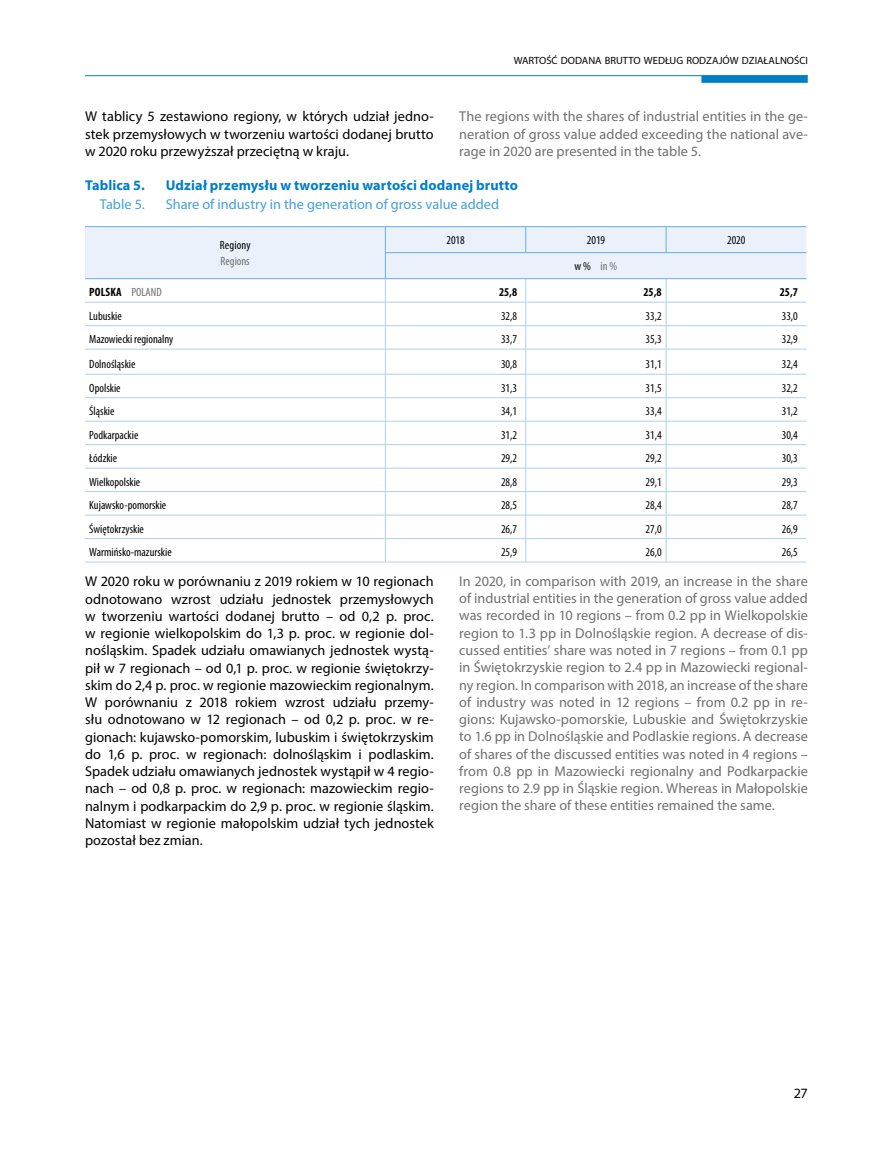
<style>
.page{position:relative;width:893px;height:1149px;background:#fff}
.page>*{position:absolute;margin:0;border:0;box-sizing:border-box;transform-origin:0 0}
.Tekst_podstawowy_PL{font:14.25px/17.2px "Myriad Pro";letter-spacing:.005em;color:#000;text-align:justify}
.Tekst_podstawowy_EN{font:14.25px/17.2px "Myriad Pro";color:#706f6f;text-align:justify}
.Przenoszenie_akapitó{font:14.25px/17.2px "Myriad Pro";color:#706f6f;text-align:justify}
.Przenoszenie_akapitó-2{font:14.25px/17.2px "Myriad Pro";letter-spacing:.005em;color:#000;text-align:justify}
.Tytuł_tabeli_PL{font:700 14.25px "Myriad Pro";letter-spacing:.01em;color:#007ec7}
.Tytuł_tabeli_EN{font:14.25px "Myriad Pro";color:#41a0da}
.boczek_PL{font:condensed 12px "Myriad Pro";color:#000}
.dane{font:condensed 12px "Myriad Pro";color:#000}
.Główka_PL{font:condensed 12px "Myriad Pro";letter-spacing:.005em;color:#000}
.boczek_wytłuszczenie{font:700 condensed 12px "Myriad Pro";letter-spacing:.015em;color:#000}
.dane_wytłuszczenie{font:700 condensed 12px "Myriad Pro";color:#000}
.Główka_EN{font:condensed 12px "Myriad Pro";color:#706f6f}
.Główka_PL-2{font:condensed 12px "Myriad Pro";color:#706f6f}
.t1{font:10.5px "Myriad Pro";color:#000}
.s1{color:#000}
.s2{font-weight:400;color:#706f6f}
</style>
<div class="page">
<svg style="left:701px;top:76px;width:107px;height:7px"></svg>
<hr style="left:85px;top:75px;width:723px;height:1px;background:#007ec7">
<hr style="left:85px;top:561px;width:300px;height:1px;background:#b0cfee">
<hr style="left:385px;top:561px;width:141px;height:1px;background:#b0cfee">
<hr style="left:526px;top:561px;width:140px;height:1px;background:#b0cfee">
<svg style="left:85px;top:226px;width:721px;height:335px"></svg>
<hr style="left:666px;top:561px;width:140px;height:1px;background:#b0cfee">
<p class="t1" style="left:514px;top:54px;width:296px">WARTOŚĆ DODANA BRUTTO WEDŁUG RODZAJÓW DZIAŁALNOŚCI</p>
<p class="Przenoszenie_akapitó" style="left:459px;top:108px;width:350px">The regions with the shares of industrial entities in the ge&shy;neration of gross value added exceeding the national ave&shy;rage in 2020 are presented in the table 5.</p>
<p class="Przenoszenie_akapitó-2" style="left:85px;top:108px;width:350px">W tablicy 5 zestawiono regiony, w których udział jedno&shy;stek przemysłowych w tworzeniu wartości dodanej brutto w 2020 roku przewyższał przeciętną w kraju.</p>
<p class="Tytuł_tabeli_PL" style="left:85px;top:175px;width:61px">Tablica 5.</p>
<p class="Tytuł_tabeli_PL" style="left:166px;top:175px;width:354px">Udział przemysłu w tworzeniu wartości dodanej brutto</p>
<p class="Tytuł_tabeli_EN" style="left:100px;top:195px;width:46px">Table 5.</p>
<p class="Tytuł_tabeli_EN" style="left:166px;top:195px;width:335px">Share of industry in the generation of gross value added</p>
<p class="Główka_PL" style="left:220px;top:237px;width:32px">Regiony</p>
<p class="Główka_EN" style="left:221px;top:254px;width:31px">Regions</p>
<p class="Główka_PL" style="left:446px;top:233px;width:20px">2018</p>
<p class="Główka_PL" style="left:587px;top:233px;width:20px">2019</p>
<p class="Główka_PL" style="left:727px;top:233px;width:20px">2020</p>
<p class="Główka_PL-2" style="left:575px;top:259px;width:44px"><span class="s1">w %</span> in %</p>
<p class="boczek_wytłuszczenie" style="left:89px;top:284px;width:74px">POLSKA <span class="s2">POLAND</span></p>
<p class="dane_wytłuszczenie" style="left:499px;top:284px;width:20px">25,8</p>
<p class="dane_wytłuszczenie" style="left:643px;top:284px;width:20px">25,8</p>
<p class="dane_wytłuszczenie" style="left:780px;top:284px;width:20px">25,7</p>
<p class="boczek_PL" style="left:89px;top:308px;width:34px">Lubuskie</p>
<p class="dane" style="left:501px;top:308px;width:18px">32,8</p>
<p class="dane" style="left:645px;top:308px;width:18px">33,2</p>
<p class="dane" style="left:782px;top:308px;width:18px">33,0</p>
<p class="boczek_PL" style="left:89px;top:332px;width:86px">Mazowiecki regionalny</p>
<p class="dane" style="left:501px;top:332px;width:18px">33,7</p>
<p class="dane" style="left:645px;top:332px;width:18px">35,3</p>
<p class="dane" style="left:782px;top:332px;width:18px">32,9</p>
<p class="boczek_PL" style="left:89px;top:357px;width:48px">Dolnośląskie</p>
<p class="dane" style="left:501px;top:357px;width:18px">30,8</p>
<p class="dane" style="left:645px;top:357px;width:18px">31,1</p>
<p class="dane" style="left:782px;top:357px;width:18px">32,4</p>
<p class="boczek_PL" style="left:89px;top:380px;width:33px">Opolskie</p>
<p class="dane" style="left:501px;top:380px;width:18px">31,3</p>
<p class="dane" style="left:645px;top:380px;width:18px">31,5</p>
<p class="dane" style="left:782px;top:380px;width:18px">32,2</p>
<p class="boczek_PL" style="left:89px;top:404px;width:27px">Śląskie</p>
<p class="dane" style="left:501px;top:404px;width:18px">34,1</p>
<p class="dane" style="left:645px;top:404px;width:18px">33,4</p>
<p class="dane" style="left:782px;top:404px;width:18px">31,2</p>
<p class="boczek_PL" style="left:89px;top:427px;width:51px">Podkarpackie</p>
<p class="dane" style="left:501px;top:427px;width:18px">31,2</p>
<p class="dane" style="left:645px;top:427px;width:18px">31,4</p>
<p class="dane" style="left:782px;top:427px;width:18px">30,4</p>
<p class="boczek_PL" style="left:89px;top:451px;width:29px">Łódzkie</p>
<p class="dane" style="left:501px;top:451px;width:18px">29,2</p>
<p class="dane" style="left:645px;top:451px;width:18px">29,2</p>
<p class="dane" style="left:782px;top:451px;width:18px">30,3</p>
<p class="boczek_PL" style="left:89px;top:474px;width:52px">Wielkopolskie</p>
<p class="dane" style="left:501px;top:474px;width:18px">28,8</p>
<p class="dane" style="left:645px;top:474px;width:18px">29,1</p>
<p class="dane" style="left:782px;top:474px;width:18px">29,3</p>
<p class="boczek_PL" style="left:89px;top:497px;width:79px">Kujawsko-pomorskie</p>
<p class="dane" style="left:501px;top:497px;width:18px">28,5</p>
<p class="dane" style="left:645px;top:497px;width:18px">28,4</p>
<p class="dane" style="left:782px;top:497px;width:18px">28,7</p>
<p class="boczek_PL" style="left:89px;top:521px;width:56px">Świętokrzyskie</p>
<p class="dane" style="left:501px;top:521px;width:18px">26,7</p>
<p class="dane" style="left:645px;top:521px;width:18px">27,0</p>
<p class="dane" style="left:782px;top:521px;width:18px">26,9</p>
<p class="boczek_PL" style="left:89px;top:544px;width:84px">Warmińsko-mazurskie</p>
<p class="dane" style="left:501px;top:544px;width:18px">25,9</p>
<p class="dane" style="left:645px;top:544px;width:18px">26,0</p>
<p class="dane" style="left:782px;top:544px;width:18px">26,5</p>
<p class="Tekst_podstawowy_PL" style="left:85px;top:572px;width:350px">W 2020 roku w porównaniu z 2019 rokiem w 10 regionach odnotowano wzrost udziału jednostek przemysłowych w tworzeniu wartości dodanej brutto – od 0,2 p. proc. w regionie wielkopolskim do 1,3 p. proc. w regionie dol&shy;nośląskim. Spadek udziału omawianych jednostek wystą&shy;pił w 7 regionach – od 0,1 p. proc. w regionie świętokrzy&shy;skim do 2,4 p. proc. w regionie mazowieckim regionalnym.<br>W porównaniu z 2018 rokiem wzrost udziału przemy&shy;słu odnotowano w 12 regionach – od 0,2 p. proc. w re&shy;gionach: kujawsko-pomorskim, lubuskim i świętokrzyskim do 1,6 p. proc. w regionach: dolnośląskim i podlaskim.<br>Spadek udziału omawianych jednostek wystąpił w 4 regio&shy;nach – od 0,8 p. proc. w regionach: mazowieckim regio&shy;nalnym i podkarpackim do 2,9 p. proc. w regionie śląskim.<br>Natomiast w regionie małopolskim udział tych jednostek pozostał bez zmian.</p>
<p class="Tekst_podstawowy_EN" style="left:459px;top:572px;width:350px">In 2020, in comparison with 2019, an increase in the share of industrial entities in the generation of gross value added was recorded in 10 regions – from 0.2 pp in Wielkopolskie region to 1.3 pp in Dolnośląskie region. A decrease of dis&shy;cussed entities’ share was noted in 7 regions – from 0.1 pp in Świętokrzyskie region to 2.4 pp in Mazowiecki regional&shy;ny region. In comparison with 2018, an increase of the share of industry was noted in 12 regions – from 0.2 pp in re&shy;gions: Kujawsko-pomorskie, Lubuskie and Świętokrzyskie to 1.6 pp in Dolnośląskie and Podlaskie regions. A decrease of shares of the discussed entities was noted in 4 regions – from 0.8 pp in Mazowiecki regionalny and Podkarpackie regions to 2.9 pp in Śląskie region. Whereas in Małopolskie region the share of these entities remained the same.</p>
<p class="Tekst_podstawowy_PL" style="left:794px;top:1083px;width:16px">27</p>
</div>
